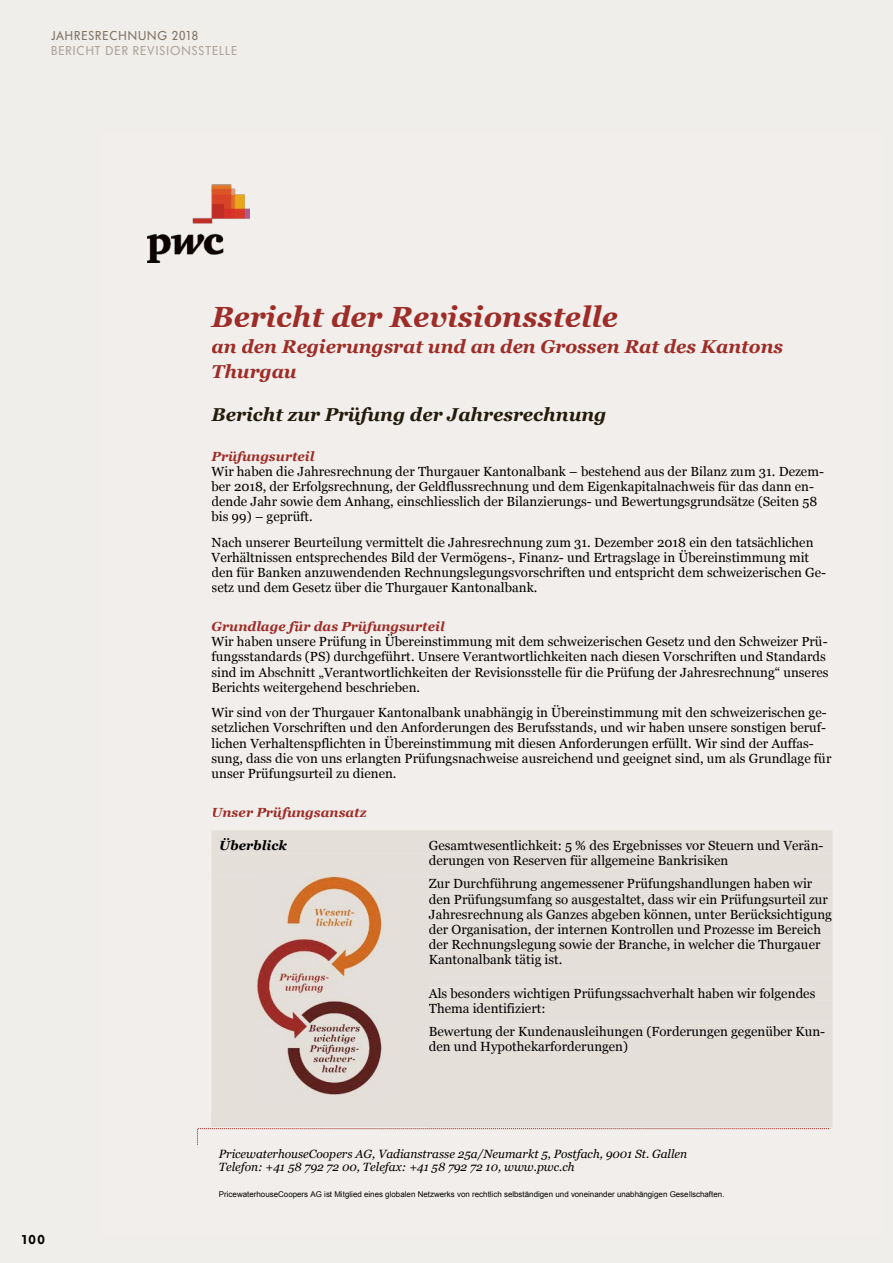
<style>
.page{position:relative;width:893px;height:1263px;background:#f0eeeb}
.page>*{position:absolute;margin:0;border:0;box-sizing:border-box;transform-origin:0 0}
.t1{font:italic 700 29.1px "Georgia";color:#9e2c27}
.t2{font:italic 700 18.6px/25.2px "Georgia";color:#9e2c27}
.t3{font:italic 700 18.6px "Georgia";color:#241c0b}
.t4{font:13.2px/15px "Georgia";color:#000}
.t5{font:italic 700 13.2px "Georgia";color:#9e2c27}
.t6{font:italic 700 13.2px "Georgia";color:#000}
.t7{font:12.75px "Futura BQ";letter-spacing:.085em;color:#aea499}
.t8{font:12.75px "Futura BQ";letter-spacing:.07em;color:#7f7364}
.t9{font:600 12.75px "Futura BQ";color:#000}
.t10{font:italic 12px/13.5px "Georgia";color:#000}
.t11{font:7.95px "Arial";letter-spacing:.005em;color:#000}
</style>
<div class="page">
<img style="left:148px;top:185px;width:101px;height:77px">
<img style="left:197px;top:1128px;width:634px;height:17px">
<svg style="left:294px;top:622px;width:3px;height:10px"></svg>
<div style="left:212px;top:1062px;width:217px;height:50px;background:#e4dfd9"></div>
<div style="left:212px;top:1112px;width:217px;height:15px;background:#e4dfd9"></div>
<div style="left:429px;top:1062px;width:403px;height:65px;background:#e4dfd9"></div>
<div style="left:212px;top:830px;width:620px;height:232px;background:#e4dfd9"></div>
<div style="left:429px;top:1041px;width:132px;height:13px;background:#e4dfd9"></div>
<div style="left:562px;top:1041px;width:65px;height:13px;background:#e4dfd9"></div>
<img style="left:256px;top:876px;width:128px;height:220px">
<p class="t8" style="left:51px;top:29px;width:149px">JAHRESRECHNUNG 2018</p>
<p class="t7" style="left:51px;top:43px;width:188px">BERICHT DER REVISIONSSTELLE</p>
<h1 class="t1" style="left:212px;top:295px;width:408px">Bericht der Revisionsstelle</h1>
<h2 class="t2" style="left:212px;top:333px;width:573px">an den Regierungsrat und an den Grossen Rat des Kantons<br>Thurgau</h2>
<h2 class="t3" style="left:212px;top:401px;width:396px">Bericht zur Prüfung der Jahresrechnung</h2>
<p class="t5" style="left:212px;top:447px;width:104px">Prüfungsurteil</p>
<p class="t4" style="left:212px;top:463px;width:614px">Wir haben die Jahresrechnung der Thurgauer Kantonalbank – bestehend aus der Bilanz zum 31. Dezem&shy;ber 2018, der Erfolgsrechnung, der Geldflussrechnung und dem Eigenkapitalnachweis für das dann en&shy;dende Jahr sowie dem Anhang, einschliesslich der Bilanzierungs- und Bewertungsgrundsätze (Seiten 58 bis 99) – geprüft.</p>
<p class="t4" style="left:212px;top:534px;width:616px">Nach unserer Beurteilung vermittelt die Jahresrechnung zum 31. Dezember 2018 ein den tatsächlichen Verhältnissen entsprechendes Bild der Vermögens-, Finanz- und Ertragslage in Übereinstimmung mit den für Banken anzuwendenden Rechnungslegungsvorschriften und entspricht dem schweizerischen Ge&shy;setz und dem Gesetz über die Thurgauer Kantonalbank.</p>
<p class="t5" style="left:212px;top:617px;width:235px">Grundlage für das Prüfungsurteil</p>
<p class="t4" style="left:212px;top:634px;width:619px">Wir haben unsere Prüfung in Übereinstimmung mit dem schweizerischen Gesetz und den Schweizer Prü&shy;fungsstandards (PS) durchgeführt. Unsere Verantwortlichkeiten nach diesen Vorschriften und Standards sind im Abschnitt „Verantwortlichkeiten der Revisionsstelle für die Prüfung der Jahresrechnung“ unseres Berichts weitergehend beschrieben.</p>
<p class="t4" style="left:212px;top:705px;width:621px">Wir sind von der Thurgauer Kantonalbank unabhängig in Übereinstimmung mit den schweizerischen ge&shy;setzlichen Vorschriften und den Anforderungen des Berufsstands, und wir haben unsere sonstigen beruf&shy;lichen Verhaltenspflichten in Übereinstimmung mit diesen Anforderungen erfüllt. Wir sind der Auffas&shy;sung, dass die von uns erlangten Prüfungsnachweise ausreichend und geeignet sind, um als Grundlage für unser Prüfungsurteil zu dienen.</p>
<p class="t5" style="left:212px;top:802px;width:157px">Unser Prüfungsansatz</p>
<p class="t6" style="left:219px;top:836px;width:69px">Überblick</p>
<p class="t4" style="left:429px;top:838px;width:396px">Gesamtwesentlichkeit: 5 % des Ergebnisses vor Steuern und Verän&shy;derungen von Reserven für allgemeine Bankrisiken</p>
<p class="t4" style="left:429px;top:876px;width:404px">Zur Durchführung angemessener Prüfungshandlungen haben wir den Prüfungsumfang so ausgestaltet, dass wir ein Prüfungsurteil zur Jahresrechnung als Ganzes abgeben können, unter Berücksichtigung der Organisation, der internen Kontrollen und Prozesse im Bereich der Rechnungslegung sowie der Branche, in welcher die Thurgauer Kantonalbank tätig ist.</p>
<p class="t4" style="left:429px;top:985px;width:388px">Als besonders wichtigen Prüfungssachverhalt haben wir folgendes<br>Thema identifiziert:</p>
<p class="t4" style="left:429px;top:1023px;width:398px">Bewertung der Kundenausleihungen (Forderungen gegenüber Kun&shy;den und Hypothekarforderungen)</p>
<p class="t9" style="left:21px;top:1232px;width:25px">100</p>
<p class="t10" style="left:219px;top:1146px;width:470px">PricewaterhouseCoopers AG, Vadianstrasse 25a/Neumarkt 5, Postfach, 9001 St. Gallen<br>Telefon: +41 58 792 72 00, Telefax: +41 58 792 72 10, www.pwc.ch</p>
<p class="t11" style="left:219px;top:1189px;width:507px">PricewaterhouseCoopers AG ist Mitglied eines globalen Netzwerks von rechtlich selbständigen und voneinander unabhängigen Gesellschaften.</p>
</div>
